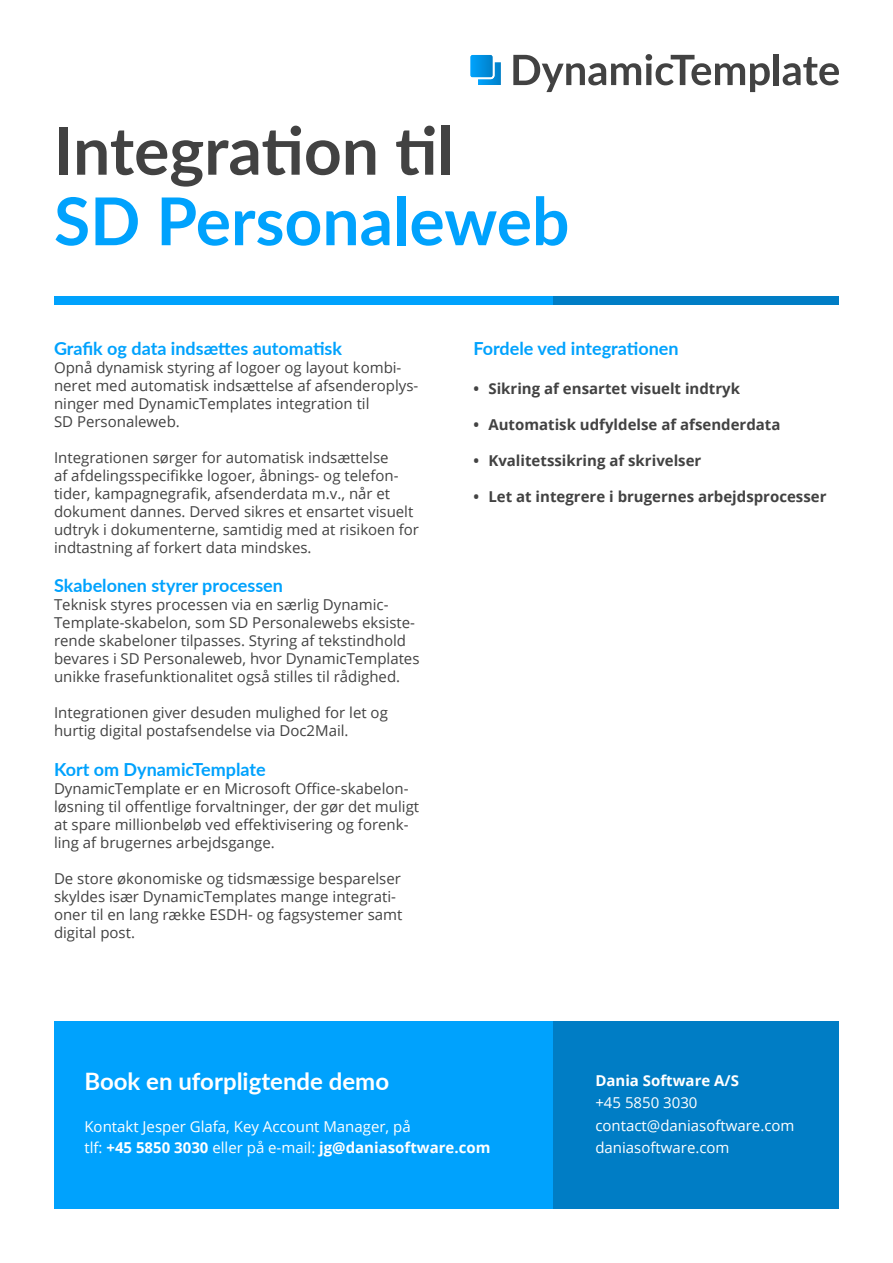
<style>
.page{position:relative;width:893px;height:1263px;background:#fff}
.page>*{position:absolute;margin:0;border:0;box-sizing:border-box;transform-origin:0 0}
.t1{font:700 66px "Lato";letter-spacing:-.005em;color:#424242}
.t2{font:700 66px "Lato";color:#00a2fd}
.t3{font:700 24px "Lato";color:#fff}
.t4{font:700 18px "Lato";color:#00a2fd}
.t5{font:15px/18px "Open Sans";color:#424242}
.t6{font:15px/22.5px "Open Sans";color:#fff}
.t7{font:700 15px "Open Sans";color:#424242}
.t8{font:700 15px "Open Sans";color:#fff}
.s1{font-weight:700}
</style>
<div class="page">
<svg style="left:470px;top:55px;width:31px;height:30px"></svg>
<svg style="left:513px;top:54px;width:257px;height:38px"></svg>
<div style="left:774px;top:54px;width:5px;height:31px;background:#424242"></div>
<svg style="left:783px;top:57px;width:56px;height:28px"></svg>
<div style="left:552px;top:296px;width:287px;height:9px;background:#007dc5"></div>
<div style="left:54px;top:296px;width:498px;height:9px;background:#00a2fd"></div>
<div style="left:553px;top:1021px;width:286px;height:188px;background:#007dc5"></div>
<div style="left:54px;top:1021px;width:499px;height:188px;background:#00a2fd"></div>
<h1 class="t1" style="left:54px;top:102px;width:401px">Integration til</h1>
<h1 class="t2" style="left:54px;top:173px;width:517px">SD Personaleweb</h1>
<p class="t4" style="left:54px;top:335px;width:290px">Grafik og data indsættes automatisk</p>
<p class="t5" style="left:54px;top:359px;width:366px">Opnå dynamisk styring af logoer og layout kombi&shy;neret med automatisk indsættelse af afsenderoplys&shy;ninger med DynamicTemplates integration til<br>SD Personaleweb.</p>
<p class="t5" style="left:54px;top:449px;width:367px">Integrationen sørger for automatisk indsættelse<br>af afdelingsspecifikke logoer, åbnings- og telefon&shy;tider, kampagnegrafik, afsenderdata m.v., når et dokument dannes. Derved sikres et ensartet visuelt udtryk i dokumenterne, samtidig med at risikoen for indtastning af forkert data mindskes.</p>
<p class="t4" style="left:54px;top:572px;width:231px">Skabelonen styrer processen</p>
<p class="t5" style="left:54px;top:595px;width:367px">Teknisk styres processen via en særlig Dynamic-Template-skabelon, som SD Personalewebs eksiste&shy;rende skabeloner tilpasses. Styring af tekstindhold bevares i SD Personaleweb, hvor DynamicTemplates unikke frasefunktionalitet også stilles til rådighed.</p>
<p class="t5" style="left:54px;top:703px;width:335px">Integrationen giver desuden mulighed for let og hurtig digital postafsendelse via Doc2Mail.</p>
<p class="t4" style="left:54px;top:756px;width:213px">Kort om DynamicTemplate</p>
<p class="t5" style="left:54px;top:779px;width:367px">DynamicTemplate er en Microsoft Office-skabelon&shy;løsning til offentlige forvaltninger, der gør det muligt at spare millionbeløb ved effektivisering og forenk&shy;ling af brugernes arbejdsgange.</p>
<p class="t5" style="left:54px;top:870px;width:350px">De store økonomiske og tidsmæssige besparelser skyldes især DynamicTemplates mange integrati&shy;oner til en lang række ESDH- og fagsystemer samt digital post.</p>
<p class="t4" style="left:473px;top:335px;width:207px">Fordele ved integrationen</p>
<p class="t7" style="left:473px;top:383px;width:268px">• Sikring af ensartet visuelt indtryk</p>
<p class="t7" style="left:473px;top:419px;width:309px">• Automatisk udfyldelse af afsenderdata</p>
<p class="t7" style="left:473px;top:455px;width:229px">• Kvalitetssikring af skrivelser</p>
<p class="t7" style="left:473px;top:491px;width:355px">• Let at integrere i brugernes arbejdsprocesser</p>
<h2 class="t3" style="left:84px;top:1063px;width:306px">Book en uforpligtende demo</h2>
<p class="t6" style="left:84px;top:1115px;width:407px;line-height:21px">Kontakt Jesper Glafa, Key Account Manager, på<br>tlf: <span class="s1">+45 5850 3030</span> eller på e-mail: <span class="s1">jg@daniasoftware.com</span></p>
<p class="t8" style="left:595px;top:1074px;width:145px">Dania Software A/S</p>
<p class="t6" style="left:595px;top:1092px;width:201px">+45 5850 3030 contact@daniasoftware.com daniasoftware.com</p>
</div>
